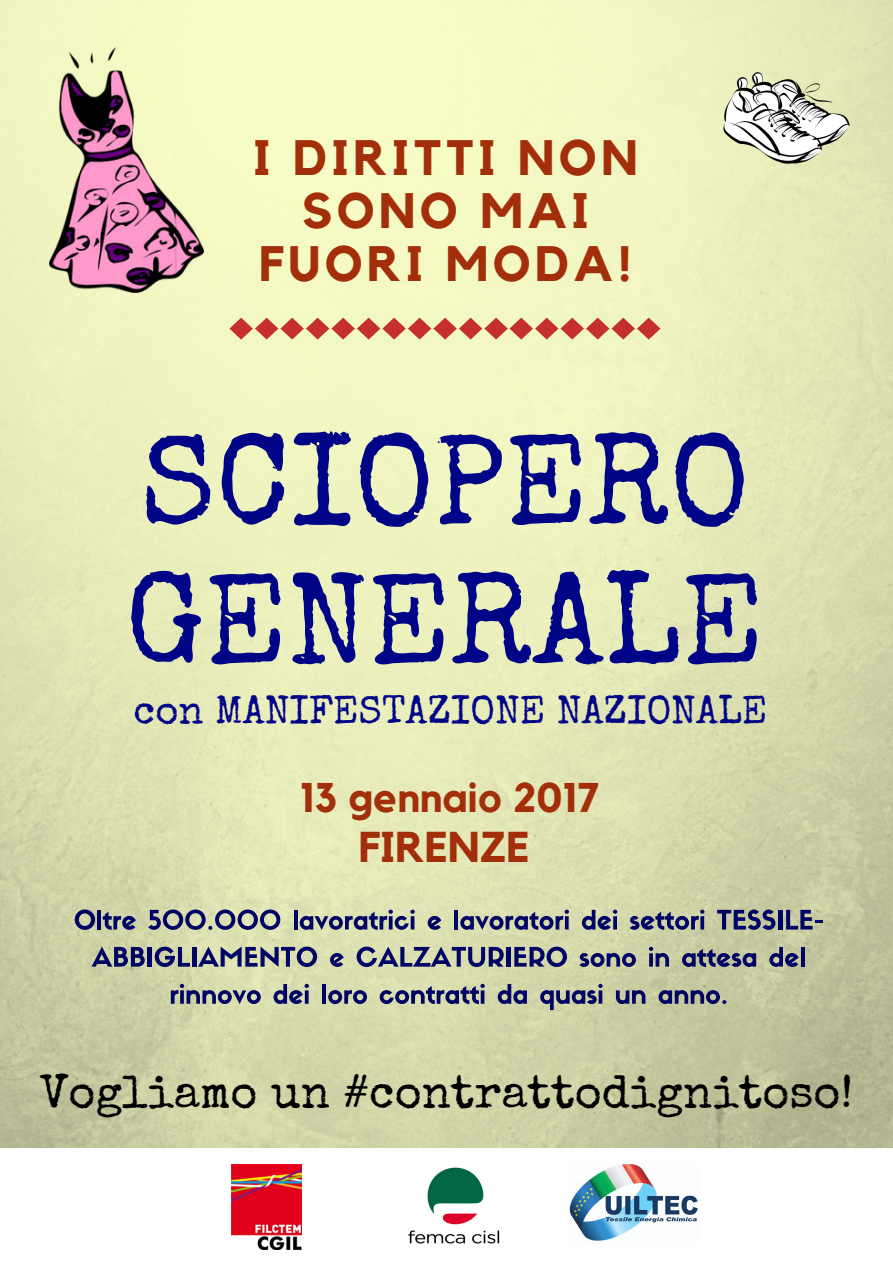
<style>
.page{position:relative;width:893px;height:1263px;background:#fff}
.page>*{position:absolute;margin:0;border:0;box-sizing:border-box;transform-origin:0 0}
.t1{font:129px/139.4px "Special Elite";color:#000587}
.t2{font:700 49.65px/52.8px "Kollektif";letter-spacing:.09em;color:#a32e0a;text-align:center}
.t3{font:46.35px "Special Elite";color:#000}
.t4{font:700 42.9px "Kollektif";color:#a32e0a}
.t5{font:700 41.25px "Kollektif";color:#a32e0a}
.t6{font:39.6px "Special Elite";color:#000587}
</style>
<div class="page">
<img style="left:0;top:0;width:892px;height:1148px">
<img style="left:49px;top:47px;width:154px;height:245px">
<img style="left:408px;top:1167px;width:92px;height:77px">
<img style="left:569px;top:1164px;width:129px;height:77px">
<img style="left:232px;top:1164px;width:69px;height:86px">
<svg style="left:75px;top:909px;width:20px;height:21px"></svg>
<hr style="left:97px;top:910px;width:4px;height:19px;background:#000465">
<svg style="left:103px;top:912px;width:33px;height:18px"></svg>
<svg style="left:148px;top:909px;width:132px;height:21px;background:#818591"></svg>
<hr style="left:294px;top:910px;width:3px;height:19px;background:#000465">
<svg style="left:300px;top:910px;width:115px;height:20px;background:#898d94"></svg>
<svg style="left:410px;top:916px;width:4px;height:13px"></svg>
<svg style="left:427px;top:916px;width:14px;height:14px"></svg>
<hr style="left:454px;top:910px;width:4px;height:19px;background:#000465">
<svg style="left:460px;top:910px;width:109px;height:20px;background:#848891"></svg>
<svg style="left:582px;top:910px;width:35px;height:20px"></svg>
<svg style="left:613px;top:916px;width:4px;height:13px"></svg>
<svg style="left:629px;top:910px;width:75px;height:20px"></svg>
<svg style="left:700px;top:916px;width:4px;height:13px"></svg>
<svg style="left:717px;top:909px;width:58px;height:21px"></svg>
<hr style="left:778px;top:910px;width:4px;height:19px;background:#000465">
<svg style="left:786px;top:910px;width:36px;height:19px"></svg>
<svg style="left:92px;top:946px;width:53px;height:21px"></svg>
<hr style="left:148px;top:947px;width:4px;height:20px;background:#000465">
<svg style="left:155px;top:946px;width:35px;height:21px"></svg>
<hr style="left:192px;top:947px;width:4px;height:20px;background:#000465">
<svg style="left:198px;top:946px;width:119px;height:21px;background:#7e8290"></svg>
<svg style="left:330px;top:953px;width:13px;height:14px"></svg>
<svg style="left:356px;top:946px;width:147px;height:21px;background:#808490"></svg>
<hr style="left:506px;top:947px;width:4px;height:20px;background:#000465">
<svg style="left:514px;top:946px;width:53px;height:21px"></svg>
<svg style="left:579px;top:953px;width:57px;height:14px"></svg>
<svg style="left:649px;top:947px;width:20px;height:20px"></svg>
<svg style="left:682px;top:949px;width:74px;height:18px"></svg>
<svg style="left:769px;top:947px;width:29px;height:20px"></svg>
<svg style="left:800px;top:947px;width:4px;height:20px"></svg>
<svg style="left:171px;top:984px;width:90px;height:20px;background:#868a92"></svg>
<svg style="left:273px;top:984px;width:36px;height:20px"></svg>
<hr style="left:305px;top:990px;width:3px;height:14px;background:#000465">
<hr style="left:322px;top:984px;width:4px;height:20px;background:#000465">
<svg style="left:328px;top:990px;width:39px;height:14px"></svg>
<svg style="left:379px;top:984px;width:106px;height:20px;background:#848892"></svg>
<svg style="left:480px;top:990px;width:4px;height:14px"></svg>
<svg style="left:497px;top:984px;width:30px;height:20px"></svg>
<svg style="left:540px;top:984px;width:62px;height:26px;background:#8d9091"></svg>
<svg style="left:598px;top:990px;width:4px;height:14px"></svg>
<svg style="left:616px;top:990px;width:29px;height:14px"></svg>
<svg style="left:658px;top:990px;width:68px;height:14px"></svg>
<img style="left:722px;top:72px;width:128px;height:93px">
<svg style="left:229px;top:318px;width:431px;height:21px;background:#dd9679"></svg>
<p class="t2" style="left:253px;top:134px;width:386px">I DIRITTI NON<br>SONO MAI<br>FUORI MODA!</p>
<h1 class="t1" style="left:125px;top:427px;width:640px">SCIOPERO<br>GENERALE</h1>
<p class="t6" style="left:134px;top:695px;width:635px">con MANIFESTAZIONE NAZIONALE</p>
<p class="t5" style="left:299px;top:778px;width:302px">13 gennaio 2017</p>
<p class="t4" style="left:358px;top:827px;width:173px">FIRENZE</p>
<p class="t3" style="left:40px;top:1074px;width:814px">Vogliamo un #contrattodignitoso!</p>
</div>
